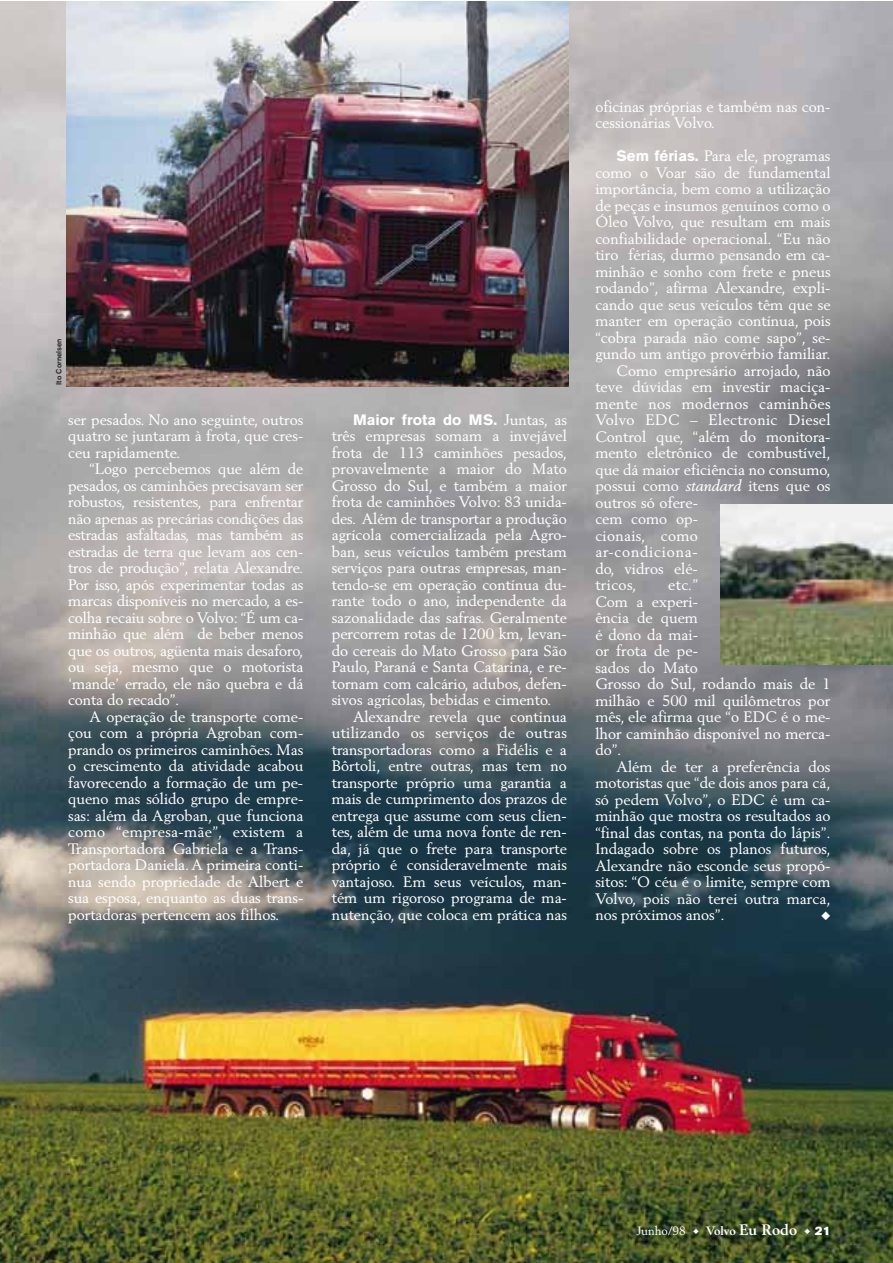
<style>
.page{position:relative;width:893px;height:1263px;background:#fff}
.page>*{position:absolute;margin:0;border:0;box-sizing:border-box;transform-origin:0 0}
.t1{font:15px/16.5px "Volvo Serif Roman";color:#fff;text-align:justify}
.t2{font:15px "Volvo Serif Roman";letter-spacing:.02em;color:#fff}
.t3{font:700 15px "Volvo Sans";color:#fff}
.t4{font:15px "Volvo Serif Roman";letter-spacing:.055em;color:#fff}
.t5{font:12px "Volvo Serif Roman";color:#fff}
.t6{font:500 7.5px "Volvo Sans";color:#231f20}
.s1{font-family:"Volvo Serif Roman";font-weight:400}
.s2{font-family:"Volvo Sans";font-weight:700}
.s3{font-family:"Volvo Serif";font-style:italic}
.s4{font-family:"Volvo Serif";font-weight:700}
.s5{font-family:"Volvo Serif";font-weight:700;font-size:15px}
.s6{font-family:"Volvo Sans Super"}
</style>
<div class="page">
<img style="left:0;top:2px;width:893px;height:1261px">
<img style="left:67px;top:2px;width:501px;height:384px">
<img style="left:720px;top:504px;width:173px;height:161px">
<svg style="left:821px;top:912px;width:9px;height:8px"></svg>
<p class="t6" style="left:56px;top:385px;width:47px;rotate:-90deg">Ito Cornelsen</p>
<p class="t1" style="left:68px;top:413px;width:237px">ser pesados. No ano seguinte, outros quatro se juntaram à frota, que cres&shy;ceu rapidamente.</p>
<p class="t1" style="left:68px;top:463px;width:237px;text-indent:21px">“Logo percebemos que além de pesados, os caminhões precisavam ser robustos, resistentes, para enfrentar não apenas as precárias condições das estradas asfaltadas, mas também as estradas de terra que levam aos cen&shy;tros de produção”, relata Alexandre.<br>Por isso, após experimentar todas as marcas disponíveis no mercado, a es&shy;colha recaiu sobre o Volvo: “É um ca&shy;minhão que além de beber menos que os outros, agüenta mais desaforo, ou seja, mesmo que o motorista ‘mande’ errado, ele não quebra e dá conta do recado”.</p>
<p class="t1" style="left:68px;top:710px;width:237px;text-indent:21px">A operação de transporte come&shy;çou com a própria Agroban com&shy;prando os primeiros caminhões. Mas o crescimento da atividade acabou favorecendo a formação de um pe&shy;queno mas sólido grupo de empre&shy;sas: além da Agroban, que funciona como “empresa-mãe”, existem a Transportadora Gabriela e a Trans&shy;portadora Daniela. A primeira conti&shy;nua sendo propriedade de Albert e sua esposa, enquanto as duas trans&shy;portadoras pertencem aos filhos.</p>
<p class="t3" style="left:353px;top:414px;width:215px">Maior frota do MS. <span class="s1">Juntas, as</span></p>
<p class="t1" style="left:332px;top:430px;width:237px">três empresas somam a invejável frota de 113 caminhões pesados, provavelmente a maior do Mato Grosso do Sul, e também a maior frota de caminhões Volvo: 83 unida&shy;des. Além de transportar a produção agrícola comercializada pela Agro&shy;ban, seus veículos também prestam serviços para outras empresas, man&shy;tendo-se em operação contínua du&shy;rante todo o ano, independente da sazonalidade das safras. Geralmente percorrem rotas de 1200 km, levan&shy;do cereais do Mato Grosso para São Paulo, Paraná e Santa Catarina, e re&shy;tornam com calcário, adubos, defen&shy;sivos agrícolas, bebidas e cimento.</p>
<p class="t1" style="left:332px;top:710px;width:237px;text-indent:21px">Alexandre revela que continua utilizando os serviços de outras transportadoras como a Fidélis e a Bôrtoli, entre outras, mas tem no transporte próprio uma garantia a mais de cumprimento dos prazos de entrega que assume com seus clien&shy;tes, além de uma nova fonte de ren&shy;da, já que o frete para transporte próprio é consideravelmente mais vantajoso. Em seus veículos, man&shy;tém um rigoroso programa de ma&shy;nutenção, que coloca em prática nas</p>
<p class="t1" style="left:595px;top:100px;width:237px">oficinas próprias e também nas con&shy;cessionárias Volvo.</p>
<p class="t1" style="left:617px;top:150px;width:215px"><span class="s2">Sem férias.</span> Para ele, programas</p>
<p class="t1" style="left:595px;top:166px;width:237px">como o Voar são de fundamental</p>
<p class="t1" style="left:595px;top:183px;width:237px">importância, bem como a utilização</p>
<p class="t1" style="left:595px;top:199px;width:237px">de peças e insumos genuínos como o</p>
<p class="t1" style="left:595px;top:216px;width:237px">Óleo Volvo, que resultam em mais</p>
<p class="t1" style="left:595px;top:232px;width:237px">confiabilidade operacional. “Eu não</p>
<p class="t1" style="left:595px;top:249px;width:237px">tiro férias, durmo pensando em ca-</p>
<p class="t1" style="left:595px;top:265px;width:237px">minhão e sonho com frete e pneus</p>
<p class="t1" style="left:595px;top:282px;width:237px">rodando”, afirma Alexandre, expli-</p>
<p class="t1" style="left:595px;top:298px;width:237px">cando que seus veículos têm que se</p>
<p class="t1" style="left:595px;top:315px;width:237px">manter em operação contínua, pois</p>
<p class="t1" style="left:595px;top:331px;width:237px">“cobra parada não come sapo”, se-</p>
<p class="t1" style="left:595px;top:348px;width:237px">gundo um antigo provérbio familiar.</p>
<p class="t1" style="left:617px;top:364px;width:215px">Como empresário arrojado, não</p>
<p class="t1" style="left:595px;top:381px;width:237px">teve dúvidas em investir maciça-</p>
<p class="t2" style="left:595px;top:397px;width:237px">mente nos modernos caminhões</p>
<p class="t2" style="left:595px;top:413px;width:237px">Volvo EDC – Electronic Diesel</p>
<p class="t1" style="left:595px;top:430px;width:237px">Control que, “além do monitora-</p>
<p class="t1" style="left:595px;top:447px;width:237px">mento eletrônico de combustível,</p>
<p class="t1" style="left:595px;top:463px;width:237px">que dá maior eficiência no consumo,</p>
<p class="t1" style="left:595px;top:480px;width:237px">possui como <span class="s3">standard</span> itens que os</p>
<p class="t1" style="left:595px;top:496px;width:104px">outros só ofere-</p>
<p class="t1" style="left:595px;top:513px;width:104px">cem como op-</p>
<p class="t2" style="left:595px;top:529px;width:104px">cionais, como</p>
<p class="t4" style="left:595px;top:545px;width:104px">ar-condiciona-</p>
<p class="t1" style="left:595px;top:562px;width:104px">do, vidros elé-</p>
<p class="t1" style="left:595px;top:579px;width:42px">tricos,</p>
<p class="t1" style="left:595px;top:579px;width:237px;text-align:left;text-indent:73px">etc.”<br>Com a experi-<br>ência de quem<br>é dono da mai-<br>or frota de pe-<br>sados do Mato<br>Grosso do Sul, rodando mais de 1 milhão e 500 mil quilômetros por mês, ele afirma que “o EDC é o me&shy;lhor caminhão disponível no merca&shy;do”.</p>
<p class="t1" style="left:595px;top:760px;width:237px;text-indent:21px">Além de ter a preferência dos motoristas que “de dois anos para cá, só pedem Volvo”, o EDC é um ca&shy;minhão que mostra os resultados ao “final das contas, na ponta do lápis”.<br>Indagado sobre os planos futuros, Alexandre não esconde seus propó&shy;sitos: “O céu é o limite, sempre com Volvo, pois não terei outra marca, nos próximos anos”.</p>
<p class="t5" style="left:637px;top:1225px;width:195px">Junho/98 ◆ <span class="s4">Volvo</span> <span class="s5">Eu Rodo</span> ◆ <span class="s6">21</span></p>
</div>
